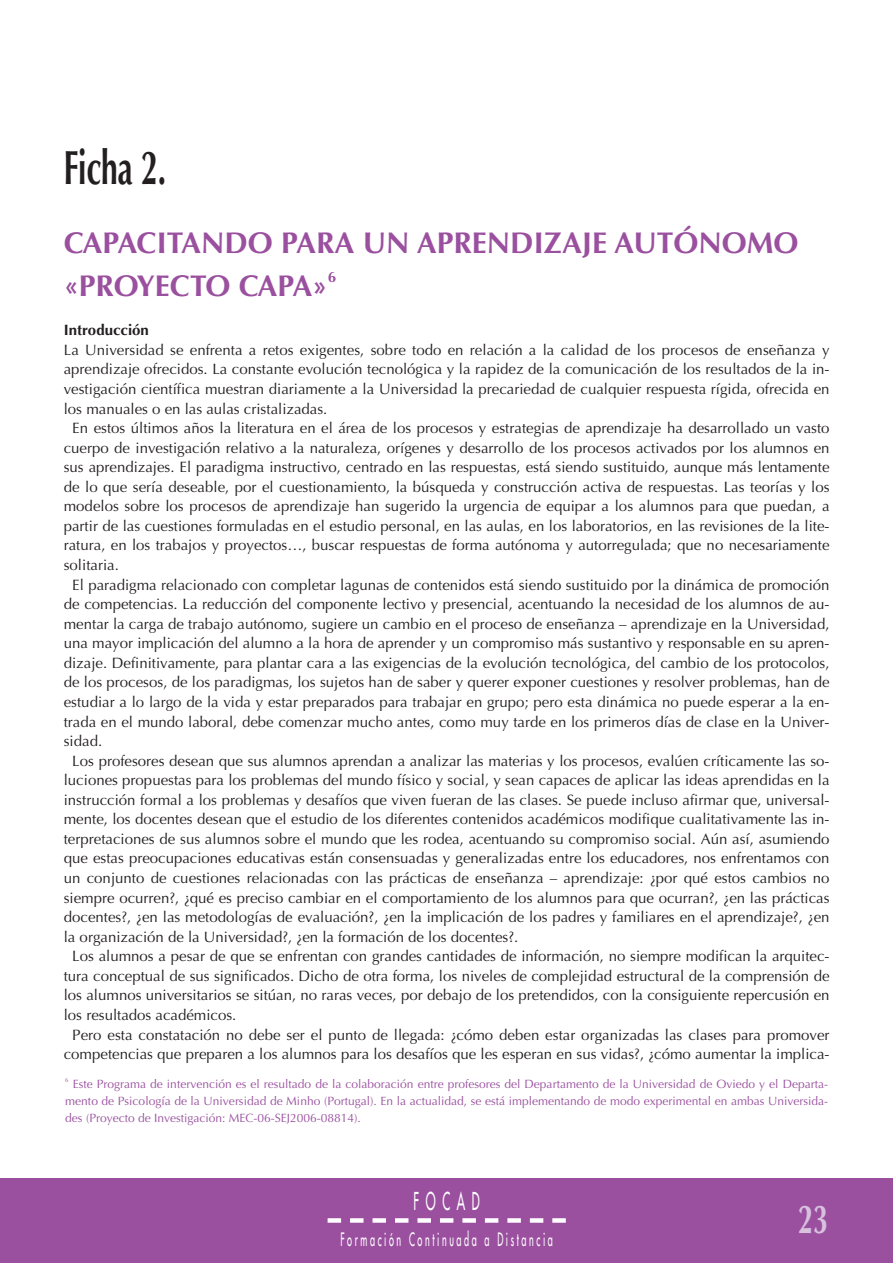
<style>
.page{position:relative;width:893px;height:1263px;background:#fff}
.page>*{position:absolute;margin:0;border:0;box-sizing:border-box;transform-origin:0 0}
.t1{font:700 48px "Optima";letter-spacing:-.01em;color:#231f20;scale:.62 1}
.t2{font:700 40.5px "Optima";color:#d7c1de;scale:.67 1}
.t3{font:700 30px/43px "Optima";color:#9a509f}
.t4{font:24px "Futura";letter-spacing:.55em;color:#fff;scale:.5 1}
.t5{font:18px "Futura";letter-spacing:.29em;color:#fff;scale:.5 1}
.t6{font:15px "Optima";color:#231f20}
.t7{font:700 15px "Optima";color:#231f20}
.t8{font:700 15px "Optima";color:#9a509f}
.t9{font:12px/17.1px "Optima";color:#9a509f;text-align:justify}
.t10{font:6px "Optima";color:#9a509f}
</style>
<div class="page">
<div style="left:0;top:1178px;width:892px;height:85px;background:#9a509f"></div>
<svg style="left:341px;top:1218px;width:203px;height:5px"></svg>
<div style="left:327px;top:1218px;width:14px;height:5px;background:#fff"></div>
<div style="left:552px;top:1218px;width:14px;height:5px;background:#fff"></div>
<h1 class="t1" style="left:64px;top:148px;width:166px">Ficha 2.</h1>
<h3 class="t3" style="left:64px;top:224px;width:736px">CAPACITANDO PARA UN APRENDIZAJE AUTÓNOMO «PROYECTO CAPA»</h3>
<p class="t8" style="left:327px;top:271px;width:10px">6</p>
<p class="t7" style="left:64px;top:324px;width:87px">Introducción</p>
<p class="t6" style="left:64px;top:344px;width:767px">La Universidad se enfrenta a retos exigentes, sobre todo en relación a la calidad de los procesos de enseñanza y</p>
<p class="t6" style="left:64px;top:363px;width:767px">aprendizaje ofrecidos. La constante evolución tecnológica y la rapidez de la comunicación de los resultados de la in-</p>
<p class="t6" style="left:64px;top:383px;width:767px">vestigación científica muestran diariamente a la Universidad la precariedad de cualquier respuesta rígida, ofrecida en</p>
<p class="t6" style="left:64px;top:402px;width:265px">los manuales o en las aulas cristalizadas.</p>
<p class="t6" style="left:72px;top:422px;width:758px">En estos últimos años la literatura en el área de los procesos y estrategias de aprendizaje ha desarrollado un vasto</p>
<p class="t6" style="left:64px;top:441px;width:767px">cuerpo de investigación relativo a la naturaleza, orígenes y desarrollo de los procesos activados por los alumnos en</p>
<p class="t6" style="left:64px;top:461px;width:767px">sus aprendizajes. El paradigma instructivo, centrado en las respuestas, está siendo sustituido, aunque más lentamente</p>
<p class="t6" style="left:64px;top:481px;width:767px">de lo que sería deseable, por el cuestionamiento, la búsqueda y construcción activa de respuestas. Las teorías y los</p>
<p class="t6" style="left:64px;top:500px;width:767px">modelos sobre los procesos de aprendizaje han sugerido la urgencia de equipar a los alumnos para que puedan, a</p>
<p class="t6" style="left:64px;top:520px;width:767px">partir de las cuestiones formuladas en el estudio personal, en las aulas, en los laboratorios, en las revisiones de la lite-</p>
<p class="t6" style="left:64px;top:539px;width:767px">ratura, en los trabajos y proyectos…, buscar respuestas de forma autónoma y autorregulada; que no necesariamente</p>
<p class="t6" style="left:64px;top:559px;width:57px">solitaria.</p>
<p class="t6" style="left:72px;top:578px;width:758px">El paradigma relacionado con completar lagunas de contenidos está siendo sustituido por la dinámica de promoción</p>
<p class="t6" style="left:64px;top:598px;width:767px">de competencias. La reducción del componente lectivo y presencial, acentuando la necesidad de los alumnos de au-</p>
<p class="t6" style="left:64px;top:617px;width:767px">mentar la carga de trabajo autónomo, sugiere un cambio en el proceso de enseñanza – aprendizaje en la Universidad,</p>
<p class="t6" style="left:64px;top:637px;width:767px">una mayor implicación del alumno a la hora de aprender y un compromiso más sustantivo y responsable en su apren-</p>
<p class="t6" style="left:64px;top:657px;width:767px">dizaje. Definitivamente, para plantar cara a las exigencias de la evolución tecnológica, del cambio de los protocolos,</p>
<p class="t6" style="left:64px;top:676px;width:767px">de los procesos, de los paradigmas, los sujetos han de saber y querer exponer cuestiones y resolver problemas, han de</p>
<p class="t6" style="left:64px;top:696px;width:767px">estudiar a lo largo de la vida y estar preparados para trabajar en grupo; pero esta dinámica no puede esperar a la en-</p>
<p class="t6" style="left:64px;top:715px;width:767px">trada en el mundo laboral, debe comenzar mucho antes, como muy tarde en los primeros días de clase en la Univer-</p>
<p class="t6" style="left:64px;top:735px;width:40px">sidad.</p>
<p class="t6" style="left:72px;top:754px;width:758px">Los profesores desean que sus alumnos aprendan a analizar las materias y los procesos, evalúen críticamente las so-</p>
<p class="t6" style="left:64px;top:774px;width:767px">luciones propuestas para los problemas del mundo físico y social, y sean capaces de aplicar las ideas aprendidas en la</p>
<p class="t6" style="left:64px;top:794px;width:767px">instrucción formal a los problemas y desafíos que viven fueran de las clases. Se puede incluso afirmar que, universal-</p>
<p class="t6" style="left:64px;top:813px;width:767px">mente, los docentes desean que el estudio de los diferentes contenidos académicos modifique cualitativamente las in-</p>
<p class="t6" style="left:64px;top:833px;width:767px">terpretaciones de sus alumnos sobre el mundo que les rodea, acentuando su compromiso social. Aún así, asumiendo</p>
<p class="t6" style="left:64px;top:852px;width:767px">que estas preocupaciones educativas están consensuadas y generalizadas entre los educadores, nos enfrentamos con</p>
<p class="t6" style="left:64px;top:872px;width:767px">un conjunto de cuestiones relacionadas con las prácticas de enseñanza – aprendizaje: ¿por qué estos cambios no</p>
<p class="t6" style="left:64px;top:891px;width:767px">siempre ocurren?, ¿qué es preciso cambiar en el comportamiento de los alumnos para que ocurran?, ¿en las prácticas</p>
<p class="t6" style="left:64px;top:911px;width:767px">docentes?, ¿en las metodologías de evaluación?, ¿en la implicación de los padres y familiares en el aprendizaje?, ¿en</p>
<p class="t6" style="left:64px;top:930px;width:456px">la organización de la Universidad?, ¿en la formación de los docentes?.</p>
<p class="t6" style="left:72px;top:950px;width:758px">Los alumnos a pesar de que se enfrentan con grandes cantidades de información, no siempre modifican la arquitec-</p>
<p class="t6" style="left:64px;top:970px;width:767px">tura conceptual de sus significados. Dicho de otra forma, los niveles de complejidad estructural de la comprensión de</p>
<p class="t6" style="left:64px;top:989px;width:767px">los alumnos universitarios se sitúan, no raras veces, por debajo de los pretendidos, con la consiguiente repercusión en</p>
<p class="t6" style="left:64px;top:1009px;width:174px">los resultados académicos.</p>
<p class="t6" style="left:72px;top:1028px;width:758px">Pero esta constatación no debe ser el punto de llegada: ¿cómo deben estar organizadas las clases para promover</p>
<p class="t6" style="left:64px;top:1048px;width:767px">competencias que preparen a los alumnos para los desafíos que les esperan en sus vidas?, ¿cómo aumentar la implica-</p>
<p class="t10" style="left:65px;top:1078px;width:5px">6</p>
<p class="t9" style="left:65px;top:1076px;width:764px;text-indent:7px">Este Programa de intervención es el resultado de la colaboración entre profesores del Departamento de la Universidad de Oviedo y el Departa&shy;mento de Psicología de la Universidad de Minho (Portugal). En la actualidad, se está implementando de modo experimental en ambas Universida&shy;des (Proyecto de Investigación: MEC-06-SEJ2006-08814).</p>
<h3 class="t4" style="left:413px;top:1189px;width:134px">FOCAD</h3>
<p class="t5" style="left:340px;top:1230px;width:426px">Formación Continuada a Distancia</p>
<h2 class="t2" style="left:798px;top:1202px;width:46px">23</h2>
</div>
